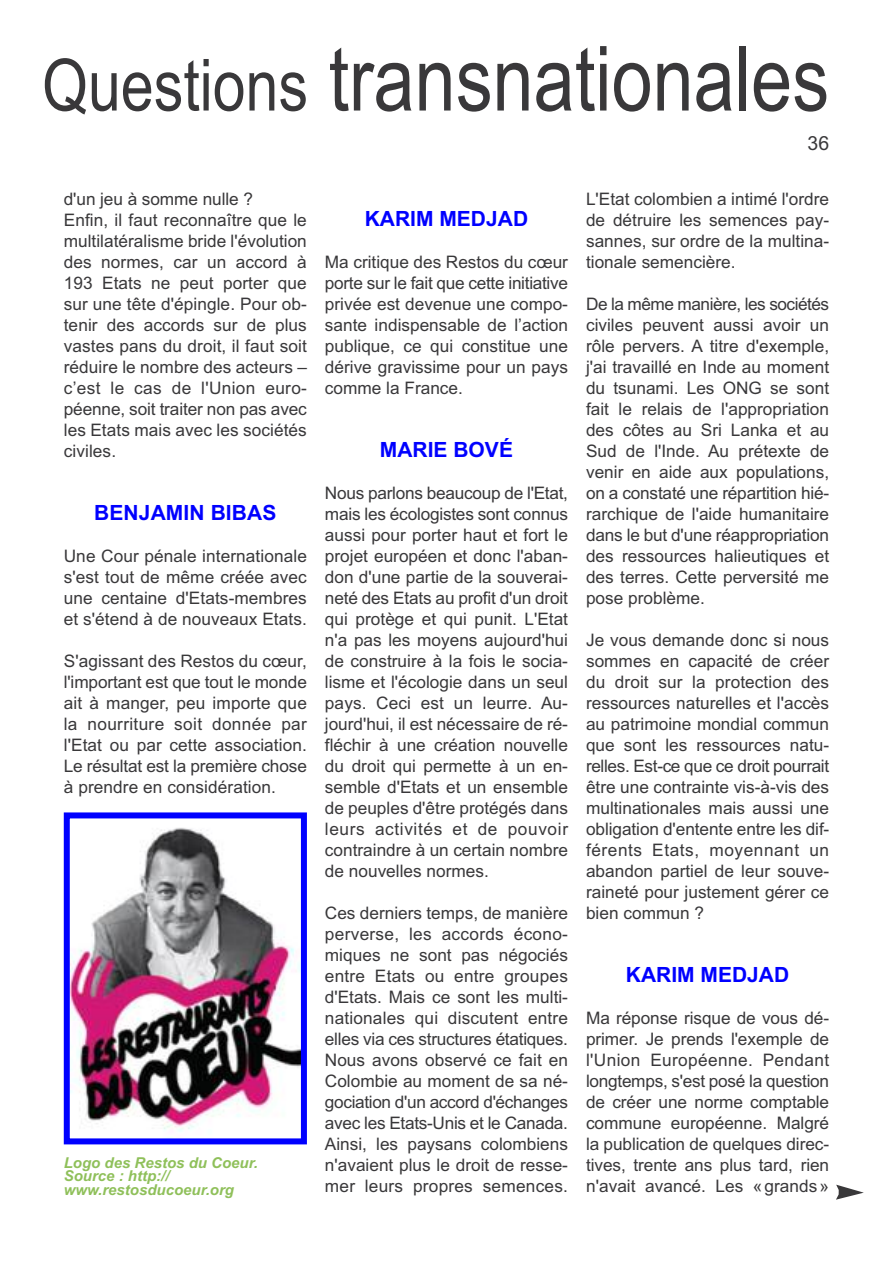
<style>
.page{position:relative;width:893px;height:1263px;background:#fff}
.page>*{position:absolute;margin:0;border:0;box-sizing:border-box;transform-origin:0 0}
.t1{font:90px "Arial Narrow";color:#39383a}
.t2{font:700 21px "Arial";color:#00f}
.t3{font:19.5px "Arial";color:#39383a}
.t4{font:17.25px/21px "Arial";color:#39383a;text-align:justify}
.t5{font:italic 700 15px/13.5px "Arial";color:#8fc05a}
.s1{font-size:72px}
</style>
<div class="page">
<svg style="left:836px;top:1185px;width:28px;height:15px"></svg>
<img style="left:71px;top:828px;width:229px;height:304px">
<div style="left:64px;top:812px;width:243px;height:332px;border:6px solid #00f"></div>
<h1 class="t1" style="left:42px;top:27px;width:788px"><span class="s1">Questions</span> transnationales</h1>
<p class="t4" style="left:64px;top:188px;width:245px;text-align:left">d'un jeu à somme nulle ?<br>Enfin, il faut reconnaître que le multilatéralisme bride l'évolution des normes, car un accord à<br>193 Etats ne peut porter que sur une tête d'épingle. Pour ob&shy;tenir des accords sur de plus vastes pans du droit, il faut soit réduire le nombre des acteurs – c’est le cas de l'Union euro&shy;péenne, soit traiter non pas avec les Etats mais avec les sociétés civiles.</p>
<p class="t2" style="left:94px;top:500px;width:184px">BENJAMIN BIBAS</p>
<p class="t4" style="left:64px;top:545px;width:245px">Une Cour pénale internationale s'est tout de même créée avec une centaine d'Etats-membres et s'étend à de nouveaux Etats.</p>
<p class="t4" style="left:64px;top:650px;width:245px">S'agissant des Restos du cœur, l'important est que tout le monde ait à manger, peu importe que la nourriture soit donnée par l'Etat ou par cette association.<br>Le résultat est la première chose à prendre en considération.</p>
<p class="t5" style="left:64px;top:1156px;width:196px">Logo des Restos du Coeur.<br>Source : http:// www.restosducoeur.org</p>
<p class="t2" style="left:365px;top:206px;width:165px">KARIM MEDJAD</p>
<p class="t4" style="left:325px;top:251px;width:245px">Ma critique des Restos du cœur porte sur le fait que cette initiative privée est devenue une compo&shy;sante indispensable de l’action publique, ce qui constitue une dérive gravissime pour un pays comme la France.</p>
<p class="t2" style="left:380px;top:437px;width:135px">MARIE BOVÉ</p>
<p class="t4" style="left:325px;top:482px;width:245px">Nous parlons beaucoup de l'Etat, mais les écologistes sont connus aussi pour porter haut et fort le projet européen et donc l'aban&shy;don d'une partie de la souverai&shy;neté des Etats au profit d'un droit qui protège et qui punit. L'Etat n'a pas les moyens aujourd'hui de construire à la fois le socia&shy;lisme et l'écologie dans un seul pays. Ceci est un leurre. Au&shy;jourd'hui, il est nécessaire de ré&shy;fléchir à une création nouvelle du droit qui permette à un en&shy;semble d'Etats et un ensemble de peuples d'être protégés dans leurs activités et de pouvoir contraindre à un certain nombre de nouvelles normes.</p>
<p class="t4" style="left:325px;top:902px;width:245px">Ces derniers temps, de manière perverse, les accords écono&shy;miques ne sont pas négociés entre Etats ou entre groupes d'Etats. Mais ce sont les multi&shy;nationales qui discutent entre elles via ces structures étatiques.<br>Nous avons observé ce fait en Colombie au moment de sa né&shy;gociation d'un accord d'échanges avec les Etats-Unis et le Canada.<br>Ainsi, les paysans colombiens n'avaient plus le droit de resse&shy;mer leurs propres semences.</p>
<p class="t3" style="left:807px;top:132px;width:23px">36</p>
<p class="t4" style="left:586px;top:188px;width:245px">L'Etat colombien a intimé l'ordre de détruire les semences pay&shy;sannes, sur ordre de la multina&shy;tionale semencière.</p>
<p class="t4" style="left:586px;top:293px;width:245px">De la même manière, les sociétés civiles peuvent aussi avoir un rôle pervers. A titre d'exemple, j'ai travaillé en Inde au moment du tsunami. Les ONG se sont fait le relais de l'appropriation des côtes au Sri Lanka et au Sud de l'Inde. Au prétexte de venir en aide aux populations, on a constaté une répartition hié&shy;rarchique de l'aide humanitaire dans le but d'une réappropriation des ressources halieutiques et des terres. Cette perversité me pose problème.</p>
<p class="t4" style="left:586px;top:629px;width:245px">Je vous demande donc si nous sommes en capacité de créer du droit sur la protection des ressources naturelles et l'accès au patrimoine mondial commun que sont les ressources natu&shy;relles. Est-ce que ce droit pourrait être une contrainte vis-à-vis des multinationales mais aussi une obligation d'entente entre les dif&shy;férents Etats, moyennant un abandon partiel de leur souve&shy;raineté pour justement gérer ce bien commun ?</p>
<p class="t2" style="left:626px;top:962px;width:165px">KARIM MEDJAD</p>
<p class="t4" style="left:586px;top:1007px;width:245px">Ma réponse risque de vous dé&shy;primer. Je prends l'exemple de l'Union Européenne. Pendant longtemps, s'est posé la question de créer une norme comptable commune européenne. Malgré la publication de quelques direc&shy;tives, trente ans plus tard, rien n'avait avancé. Les «grands»</p>
</div>
